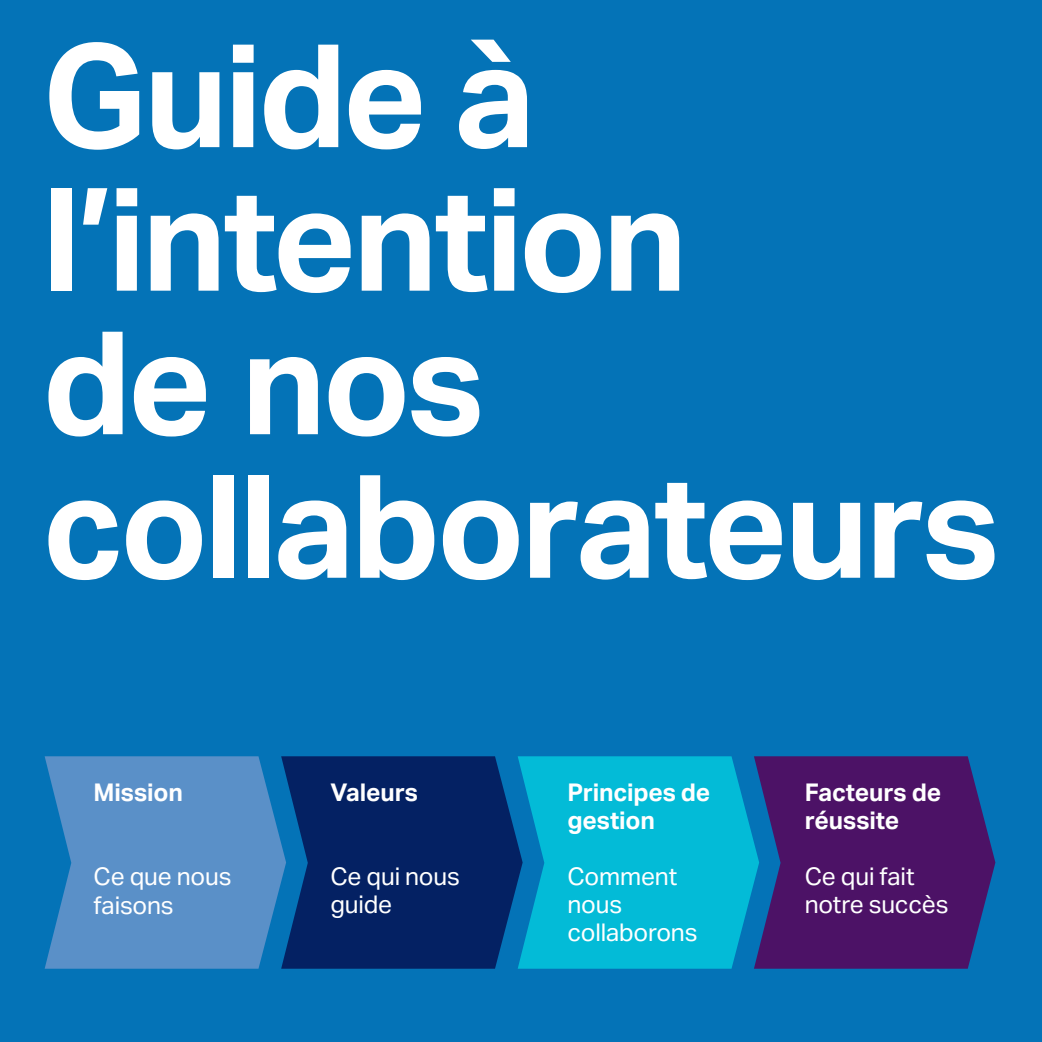
<style>
.page{position:relative;width:1042px;height:1042px;background:#0473b7}
.page>*{position:absolute;margin:0;border:0;box-sizing:border-box;transform-origin:0 0}
.t1{font:700 143.5px/143.5px "Aktiv Grotesk Geberit";letter-spacing:-.025em;color:#fff}
.t2{font:24.5px/28px "Aktiv Grotesk Geberit";letter-spacing:-.005em;color:#fff}
.t3{font:700 24.5px/28px "Aktiv Grotesk Geberit";letter-spacing:-.005em;color:#fff}
</style>
<div class="page">
<svg style="left:45px;top:756px;width:236px;height:212px;background:#518dc6"></svg>
<svg style="left:281px;top:756px;width:237px;height:212px;background:#04296b"></svg>
<svg style="left:759px;top:756px;width:236px;height:212px;background:#451b6d"></svg>
<svg style="left:518px;top:756px;width:241px;height:212px;background:#03b2d3"></svg>
<h1 class="t1" style="left:42px;top:22px;width:959px">Guide à l’intention<br>de nos collaborateurs</h1>
<p class="t3" style="left:94px;top:778px;width:91px">Mission</p>
<p class="t2" style="left:94px;top:862px;width:139px">Ce que nous faisons</p>
<p class="t3" style="left:330px;top:778px;width:89px">Valeurs</p>
<p class="t2" style="left:330px;top:862px;width:131px">Ce qui nous guide</p>
<p class="t3" style="left:567px;top:778px;width:144px">Principes de gestion</p>
<p class="t2" style="left:567px;top:862px;width:132px">Comment nous collaborons</p>
<p class="t3" style="left:805px;top:778px;width:138px">Facteurs de réussite</p>
<p class="t2" style="left:805px;top:862px;width:145px">Ce qui fait notre succès</p>
</div>
